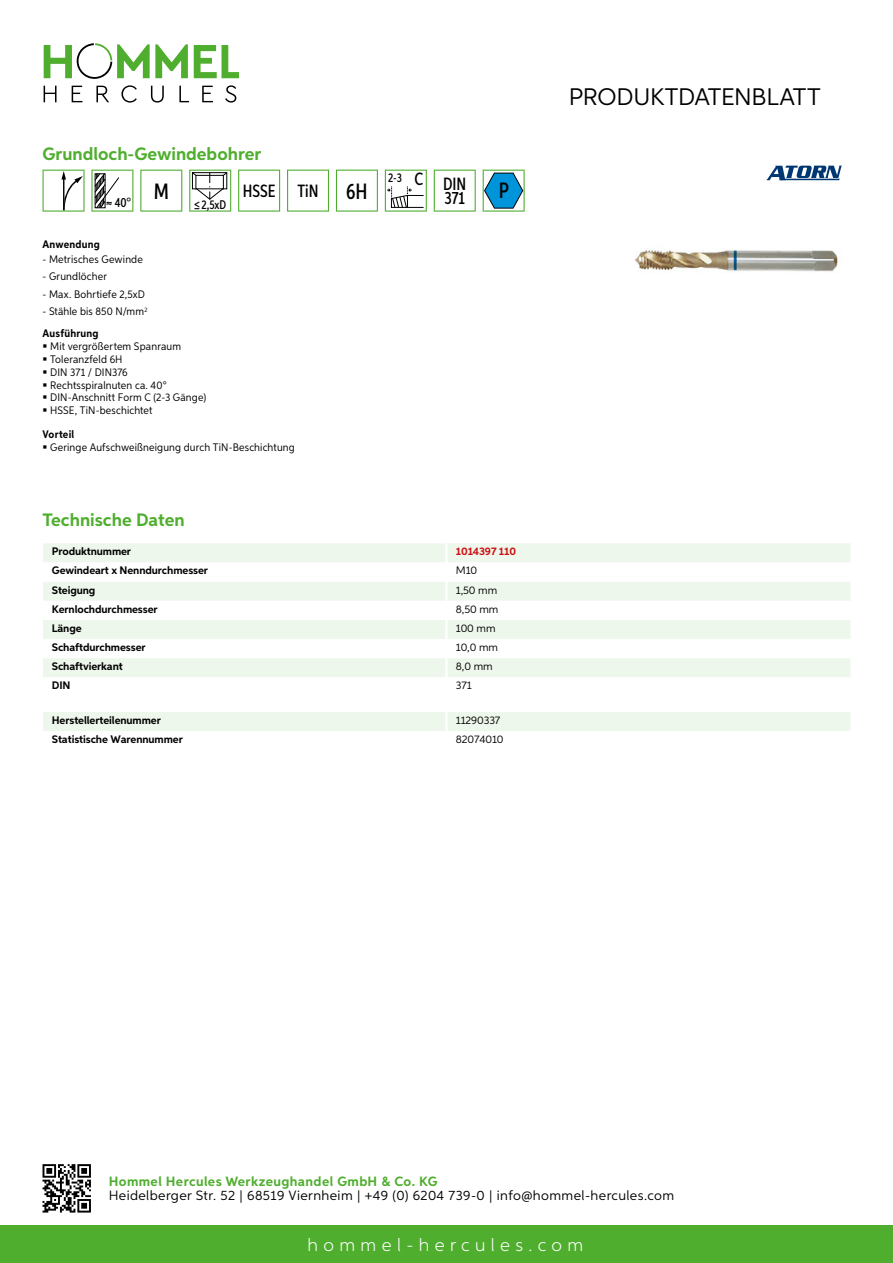
<style>
.page{position:relative;width:893px;height:1263px;background:#fff}
.page>*{position:absolute;margin:0;border:0;box-sizing:border-box;transform-origin:0 0}
.t1{font:24px "Aspira";letter-spacing:-.01em;color:#000}
.t2{font:500 22.2px "Aspira XX Nar";color:#000}
.t3{font:700 18px "Aspira";color:#50ae2f}
.t4{font:300 18px "Aspira";letter-spacing:.3em;color:#fff}
.t5{font:500 17.85px/14.9px "Aspira XX Nar";color:#000;text-align:right}
.t6{font:13.5px "Aspira";letter-spacing:.03em;color:#000}
.t7{font:700 13.5px "Aspira";letter-spacing:.03em;color:#50ae2f}
.t8{font:500 13.35px "Aspira XX Nar";color:#000}
.t9{font:500 12.6px "Aspira XX Nar";color:#000}
.t10{font:10.95px/12.8px "Aspira Nar";letter-spacing:.015em;color:#000}
.t11{font:700 10.95px "Aspira";letter-spacing:-.01em;color:#000}
.t12{font:10.95px "Aspira";letter-spacing:-.01em;color:#000}
.t13{font:700 10.95px "Aspira Nar";letter-spacing:.02em;color:#000}
.t14{font:700 10.95px "Aspira";letter-spacing:-.01em;color:#cd1013}
.s1{font-size:22.2px}
.s2{font-weight:700}
</style>
<div class="page">
<div style="left:0;top:1226px;width:893px;height:37px;background:#50ae2f"></div>
<svg style="left:43px;top:1164px;width:48px;height:48px"></svg>
<svg style="left:194px;top:45px;width:45px;height:33px"></svg>
<svg style="left:44px;top:43px;width:144px;height:36px"></svg>
<svg style="left:44px;top:86px;width:13px;height:16px"></svg>
<svg style="left:72px;top:86px;width:10px;height:16px"></svg>
<svg style="left:96px;top:86px;width:13px;height:16px"></svg>
<svg style="left:121px;top:85px;width:16px;height:18px"></svg>
<svg style="left:151px;top:86px;width:13px;height:17px"></svg>
<svg style="left:179px;top:86px;width:10px;height:16px"></svg>
<svg style="left:202px;top:86px;width:11px;height:16px"></svg>
<svg style="left:225px;top:85px;width:11px;height:18px"></svg>
<div style="left:43px;top:543px;width:807px;height:19px;background:#eef7eb"></div>
<svg style="left:43px;top:582px;width:807px;height:95px;fill:#eef7eb"></svg>
<hr style="left:445px;top:543px;width:3px;height:19px;background:#fff">
<hr style="left:445px;top:582px;width:3px;height:19px;background:#fff">
<hr style="left:445px;top:601px;width:3px;height:19px;background:#fff">
<hr style="left:445px;top:620px;width:3px;height:19px;background:#fff">
<hr style="left:445px;top:639px;width:3px;height:19px;background:#fff">
<hr style="left:445px;top:658px;width:3px;height:19px;background:#fff">
<div style="left:43px;top:712px;width:807px;height:19px;background:#eef7eb"></div>
<svg style="left:43px;top:170px;width:42px;height:42px"></svg>
<svg style="left:91px;top:170px;width:42px;height:42px"></svg>
<svg style="left:140px;top:170px;width:42px;height:42px"></svg>
<svg style="left:189px;top:170px;width:42px;height:42px"></svg>
<svg style="left:238px;top:170px;width:42px;height:42px"></svg>
<svg style="left:287px;top:170px;width:42px;height:42px"></svg>
<svg style="left:336px;top:170px;width:42px;height:42px"></svg>
<svg style="left:385px;top:170px;width:42px;height:42px"></svg>
<svg style="left:434px;top:170px;width:42px;height:42px"></svg>
<svg style="left:483px;top:170px;width:42px;height:42px"></svg>
<img style="left:635px;top:250px;width:203px;height:22px">
<svg style="left:766px;top:166px;width:76px;height:14px"></svg>
<h3 class="t3" style="left:43px;top:142px;width:220px">Grundloch-Gewindebohrer</h3>
<p class="t8" style="left:115px;top:195px;width:56px">40° <sup>M</sup></p>
<p class="t9" style="left:194px;top:197px;width:34px">≤2,5xD</p>
<h3 class="t5" style="left:243px;top:183px;width:126px">HSSE TiN <span class="s1">6H</span></h3>
<h3 class="t5" style="left:388px;top:176px;width:80px"><sup>2-3</sup> C DIN<br>371</h3>
<h2 class="t2" style="left:499px;top:177px;width:12px">P</h2>
<p class="t13" style="left:43px;top:237px;width:59px">Anwendung</p>
<p class="t10" style="left:43px;top:252px;width:102px">- Metrisches Gewinde</p>
<p class="t10" style="left:43px;top:270px;width:66px">- Grundlöcher</p>
<p class="t10" style="left:43px;top:287px;width:104px">- Max. Bohrtiefe 2,5xD</p>
<p class="t10" style="left:43px;top:300px;width:106px;line-height:22.2px">- Stähle bis 850 N/mm<sup>2<br></sup><span class="s2">Ausführung</span></p>
<p class="t10" style="left:50px;top:340px;width:157px">Mit vergrößertem Spanraum<br>Toleranzfeld 6H<br>DIN 371 / DIN376<br>Rechtsspiralnuten ca. 40°<br>DIN-Anschnitt Form C (2-3 Gänge)<br>HSSE, TiN-beschichtet</p>
<p class="t13" style="left:43px;top:428px;width:33px">Vorteil</p>
<p class="t10" style="left:50px;top:441px;width:246px">Geringe Aufschweißneigung durch TiN-Beschichtung</p>
<h3 class="t3" style="left:43px;top:509px;width:144px">Technische Daten</h3>
<p class="t11" style="left:52px;top:545px;width:81px">Produktnummer</p>
<p class="t14" style="left:456px;top:545px;width:62px">1014397 110</p>
<p class="t11" style="left:52px;top:564px;width:158px">Gewindeart x Nenndurchmesser</p>
<p class="t12" style="left:456px;top:564px;width:23px">M10</p>
<p class="t11" style="left:52px;top:583px;width:45px">Steigung</p>
<p class="t12" style="left:456px;top:583px;width:43px">1,50 mm</p>
<p class="t11" style="left:52px;top:602px;width:107px">Kernlochdurchmesser</p>
<p class="t12" style="left:456px;top:602px;width:44px">8,50 mm</p>
<p class="t11" style="left:52px;top:621px;width:31px">Länge</p>
<p class="t12" style="left:456px;top:621px;width:41px">100 mm</p>
<p class="t11" style="left:52px;top:640px;width:95px">Schaftdurchmesser</p>
<p class="t12" style="left:456px;top:640px;width:44px">10,0 mm</p>
<p class="t11" style="left:52px;top:660px;width:72px">Schaftvierkant</p>
<p class="t12" style="left:456px;top:660px;width:38px">8,0 mm</p>
<p class="t11" style="left:52px;top:679px;width:20px">DIN</p>
<p class="t12" style="left:456px;top:679px;width:17px">371</p>
<p class="t11" style="left:52px;top:713px;width:111px">Herstellerteilenummer</p>
<p class="t12" style="left:456px;top:713px;width:46px">11290337</p>
<p class="t11" style="left:52px;top:732px;width:132px">Statistische Warennummer</p>
<p class="t12" style="left:456px;top:732px;width:49px">82074010</p>
<h1 class="t1" style="left:569px;top:82px;width:253px">Produktdatenblatt</h1>
<p class="t7" style="left:109px;top:1172px;width:330px">Hommel Hercules Werkzeughandel GmbH &amp; Co. KG</p>
<p class="t6" style="left:109px;top:1187px;width:567px">Heidelberger Str. 52 | 68519 Viernheim | +49 (0) 6204 739-0 | info@hommel-hercules.com</p>
<h3 class="t4" style="left:307px;top:1234px;width:277px">hommel-hercules.com</h3>
</div>
